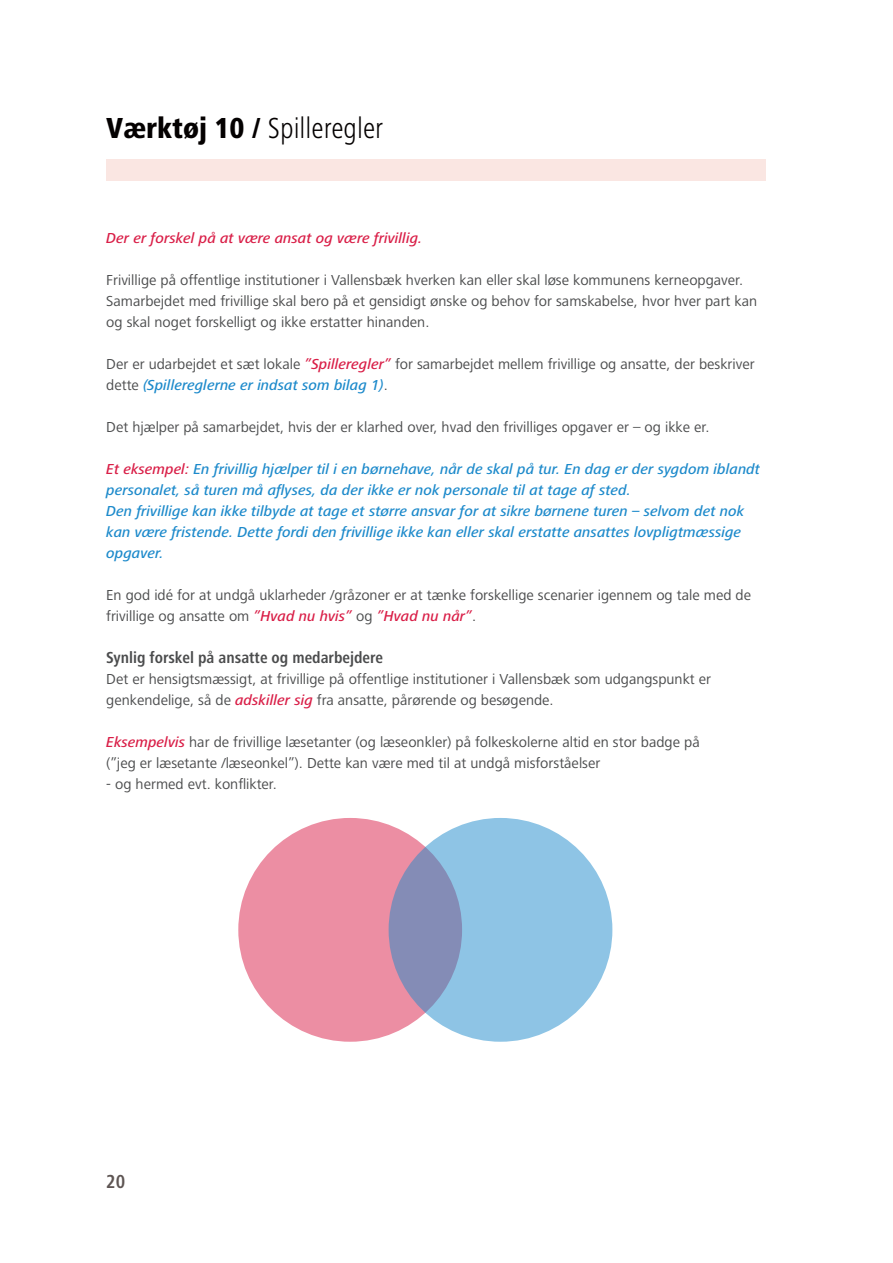
<style>
.page{position:relative;width:893px;height:1263px;background:#fff}
.page>*{position:absolute;margin:0;border:0;box-sizing:border-box;transform-origin:0 0}
.overskrift{font:300 condensed 30px "Frutiger Next LT";color:#040101}
.t1{font:700 condensed 19.5px "Frutiger Next LT";color:#5e5553}
.brød{font:700 condensed 16.5px "Frutiger Next LT";color:#4b4c4d}
.brød-2{font:15px/21px "Frutiger Next LT";color:#4b4c4d}
.brød-3{font:italic 500 15px/21px "Frutiger Next LT";color:#1d8acb}
.brød-4{font:italic 500 15px "Frutiger Next LT";color:#d91e47}
.s1{font-weight:800}
.s2{font-weight:500;font-style:italic;color:#d91e47}
.s3{font-weight:500;font-style:italic;color:#1d8acb}
.s4{color:#d91e47}
</style>
<div class="page">
<div style="left:106px;top:159px;width:659px;height:21px;background:#fae6e2"></div>
<div style="left:238px;top:818px;width:224px;height:224px;background:#ec8ea3;border-radius:50%"></div>
<svg style="left:389px;top:818px;width:223px;height:224px;background:#8cb8db"></svg>
<p class="overskrift" style="left:106px;top:112px;width:278px"><span class="s1">Værktøj 10 /</span> Spilleregler</p>
<p class="brød-4" style="left:106px;top:230px;width:318px">Der er forskel på at være ansat og være frivillig.</p>
<p class="brød-2" style="left:106px;top:270px;width:652px">Frivillige på offentlige institutioner i Vallensbæk hverken kan eller skal løse kommunens kerneopgaver.<br>Samarbejdet med frivillige skal bero på et gensidigt ønske og behov for samskabelse, hvor hver part kan og skal noget forskelligt og ikke erstatter hinanden.</p>
<p class="brød-2" style="left:106px;top:354px;width:650px">Der er udarbejdet et sæt lokale <span class="s2">”Spilleregler”</span> for samarbejdet mellem frivillige og ansatte, der beskriver dette <span class="s3">(Spillereglerne er indsat som bilag 1)</span>.</p>
<p class="brød-2" style="left:106px;top:417px;width:605px">Det hjælper på samarbejdet, hvis der er klarhed over, hvad den frivilliges opgaver er – og ikke er.</p>
<p class="brød-3" style="left:106px;top:459px;width:655px"><span class="s4">Et eksempel:</span> En frivillig hjælper til i en børnehave, når de skal på tur. En dag er der sygdom iblandt personalet, så turen må aflyses, da der ikke er nok personale til at tage af sted.</p>
<p class="brød-3" style="left:106px;top:501px;width:639px">Den frivillige kan ikke tilbyde at tage et større ansvar for at sikre børnene turen – selvom det nok kan være fristende. Dette fordi den frivillige ikke kan eller skal erstatte ansattes lovpligtmæssige opgaver.</p>
<p class="brød-2" style="left:106px;top:585px;width:646px">En god idé for at undgå uklarheder /gråzoner er at tænke forskellige scenarier igennem og tale med de frivillige og ansatte om <span class="s2">”Hvad nu hvis”</span> og <span class="s2">”Hvad nu når”</span>.</p>
<p class="brød" style="left:106px;top:648px;width:278px">Synlig forskel på ansatte og medarbejdere</p>
<p class="brød-2" style="left:106px;top:669px;width:606px">Det er hensigtsmæssigt, at frivillige på offentlige institutioner i Vallensbæk som udgangspunkt er genkendelige, så de <span class="s2">adskiller sig</span> fra ansatte, pårørende og besøgende.</p>
<p class="brød-2" style="left:106px;top:732px;width:595px"><span class="s2">Eksempelvis</span> har de frivillige læsetanter (og læseonkler) på folkeskolerne altid en stor badge på</p>
<p class="brød-2" style="left:106px;top:753px;width:496px">(”jeg er læsetante /læseonkel”). Dette kan være med til at undgå misforståelser</p>
<p class="brød-2" style="left:106px;top:774px;width:172px">- og hermed evt. konflikter.</p>
<h2 class="t1" style="left:106px;top:1171px;width:20px">20</h2>
</div>
